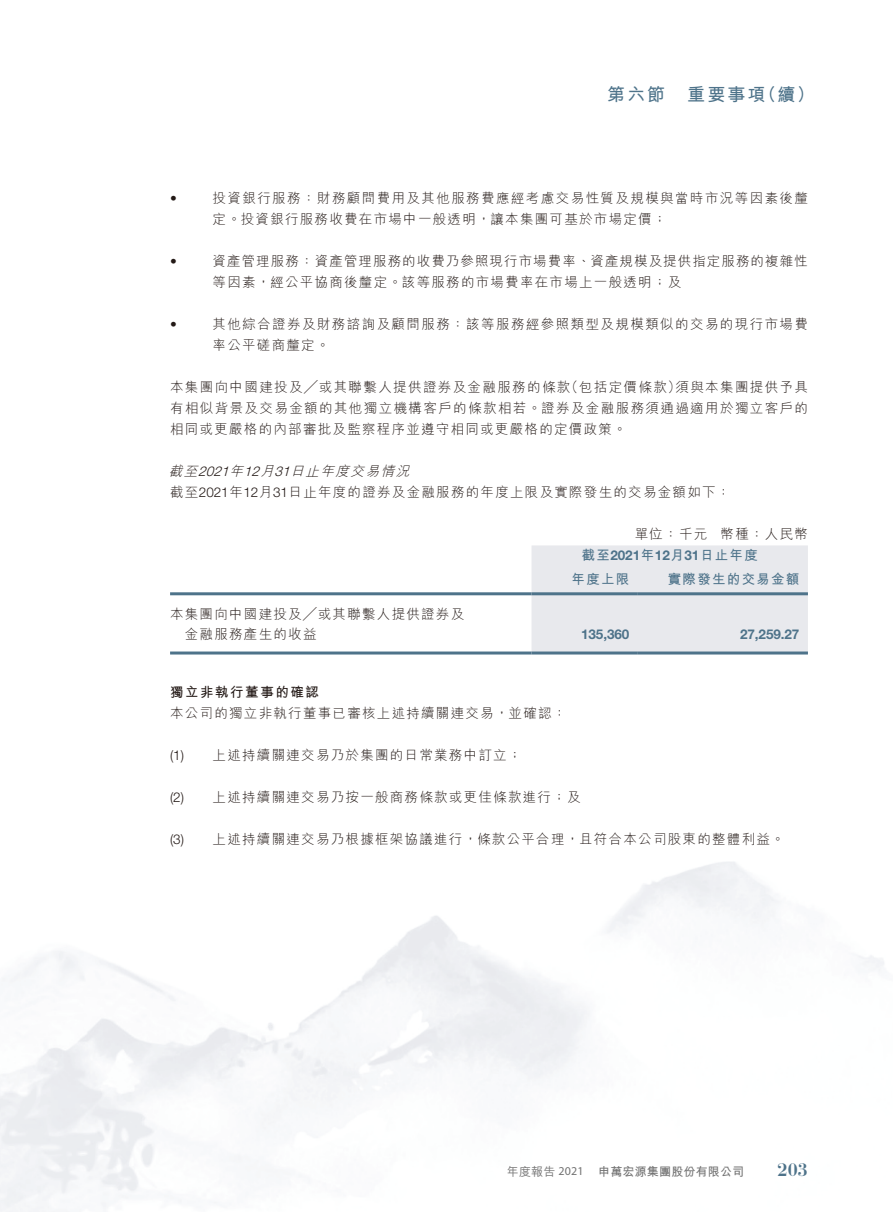
<style>
.page{position:relative;width:893px;height:1212px;background:#fff}
.page>*{position:absolute;margin:0;border:0;box-sizing:border-box;transform-origin:0 0}
.t1{font:700 18px "M Hei HK";letter-spacing:.115em;color:#4e738a}
.t2{font:700 18px "Bauer Bodoni";color:#4e738a}
.t3{font:300 13.5px/21px "M Hei HK";letter-spacing:.095em;color:#231916}
.t4{font:700 13.5px "Helvetica Neue";letter-spacing:-.005em;color:#4e738a}
.t5{font:700 13.5px "M Hei HK";letter-spacing:.095em;color:#4e738a}
.t6{font:700 13.5px "M Hei HK";letter-spacing:.115em;color:#231916}
.t7{font:300 13.5px "Helvetica Neue";color:#231916}
.t8{font:700 12px "M Hei HK";letter-spacing:.015em;color:#727272}
.s1{font-style:italic}
.s2{font-family:"Helvetica Neue";font-style:italic}
.s3{font-family:"Helvetica Neue"}
.s4{font-weight:700;color:#4e738a}
.s5{font-family:"Helvetica Neue";font-weight:700;color:#4e738a}
.s6{font-weight:500}
.s7{font-family:"Myriad Pro";font-weight:400}
</style>
<div class="page">
<div style="left:531px;top:545px;width:277px;height:106px;background:#e8e9ed"></div>
<hr style="left:170px;top:592px;width:361px;height:3px;background:#4e738a">
<hr style="left:531px;top:592px;width:107px;height:3px;background:#4e738a">
<hr style="left:638px;top:592px;width:170px;height:3px;background:#4e738a">
<hr style="left:170px;top:651px;width:361px;height:3px;background:#4e738a">
<hr style="left:531px;top:651px;width:107px;height:3px;background:#4e738a">
<hr style="left:638px;top:651px;width:170px;height:3px;background:#4e738a">
<h1 class="t1" style="left:607px;top:81px;width:209px">第六節　重要事項（續）</h1>
<p class="t7" style="left:170px;top:190px;width:8px">•</p>
<p class="t3" style="left:213px;top:187px;width:597px">投資銀行服務：財務顧問費用及其他服務費應經考慮交易性質及規模與當時市況等因素後釐定。投資銀行服務收費在市場中一般透明，讓本集團可基於市場定價；</p>
<p class="t7" style="left:170px;top:253px;width:8px">•</p>
<p class="t3" style="left:213px;top:250px;width:597px">資產管理服務：資產管理服務的收費乃參照現行市場費率、資產規模及提供指定服務的複雜性等因素，經公平協商後釐定。該等服務的市場費率在市場上一般透明；及</p>
<p class="t7" style="left:170px;top:316px;width:8px">•</p>
<p class="t3" style="left:213px;top:313px;width:597px">其他綜合證券及財務諮詢及顧問服務：該等服務經參照類型及規模類似的交易的現行市場費率公平磋商釐定。</p>
<p class="t3" style="left:170px;top:376px;width:639px;text-align:justify">本集團向中國建投及╱或其聯繫人提供證券及金融服務的條款（包括定價條款）須與本集團提供予具有相似背景及交易金額的其他獨立機構客戶的條款相若。證券及金融服務須通過適用於獨立客戶的相同或更嚴格的內部審批及監察程序並遵守相同或更嚴格的定價政策。</p>
<p class="t3" style="left:169px;top:460px;width:563px"><span class="s1">截至</span><span class="s2">2021</span><span class="s1">年</span><span class="s2">12</span><span class="s1">月</span><span class="s2">31</span><span class="s1">日止年度交易情況<br></span>截至<span class="s3">2021</span>年<span class="s3">12</span>月<span class="s3">31</span>日止年度的證券及金融服務的年度上限及實際發生的交易金額如下：</p>
<p class="t3" style="left:582px;top:524px;width:228px;text-indent:53px">單位：千元 幣種：人民幣<span class="s4">截至</span><span class="s5">2021</span><span class="s4">年</span><span class="s5">12</span><span class="s4">月</span><span class="s5">31</span><span class="s4">日止年度</span></p>
<p class="t5" style="left:572px;top:570px;width:59px">年度上限</p>
<p class="t5" style="left:668px;top:570px;width:133px">實際發生的交易金額</p>
<p class="t3" style="left:170px;top:604px;width:296px;line-height:19.5px">本集團向中國建投及╱或其聯繫人提供證券及　金融服務產生的收益</p>
<p class="t4" style="left:581px;top:625px;width:50px">135,360</p>
<p class="t4" style="left:740px;top:625px;width:61px">27,259.27</p>
<p class="t6" style="left:170px;top:682px;width:150px">獨立非執行董事的確認</p>
<p class="t3" style="left:170px;top:702px;width:398px">本公司的獨立非執行董事已審核上述持續關連交易，並確認：</p>
<p class="t3" style="left:170px;top:744px;width:353px"><span class="s3">(1)</span> 上述持續關連交易乃於集團的日常業務中訂立；</p>
<p class="t3" style="left:170px;top:786px;width:412px"><span class="s3">(2)</span> 上述持續關連交易乃按一般商務條款或更佳條款進行；及</p>
<p class="t3" style="left:170px;top:828px;width:616px"><span class="s3">(3)</span> 上述持續關連交易乃根據框架協議進行，條款公平合理，且符合本公司股東的整體利益。</p>
<p class="t8" style="left:507px;top:1163px;width:239px"><span class="s6">年度報告</span> <span class="s7">2021</span> 申萬宏源集團股份有限公司</p>
<h1 class="t2" style="left:777px;top:1159px;width:32px">203</h1>
</div>
